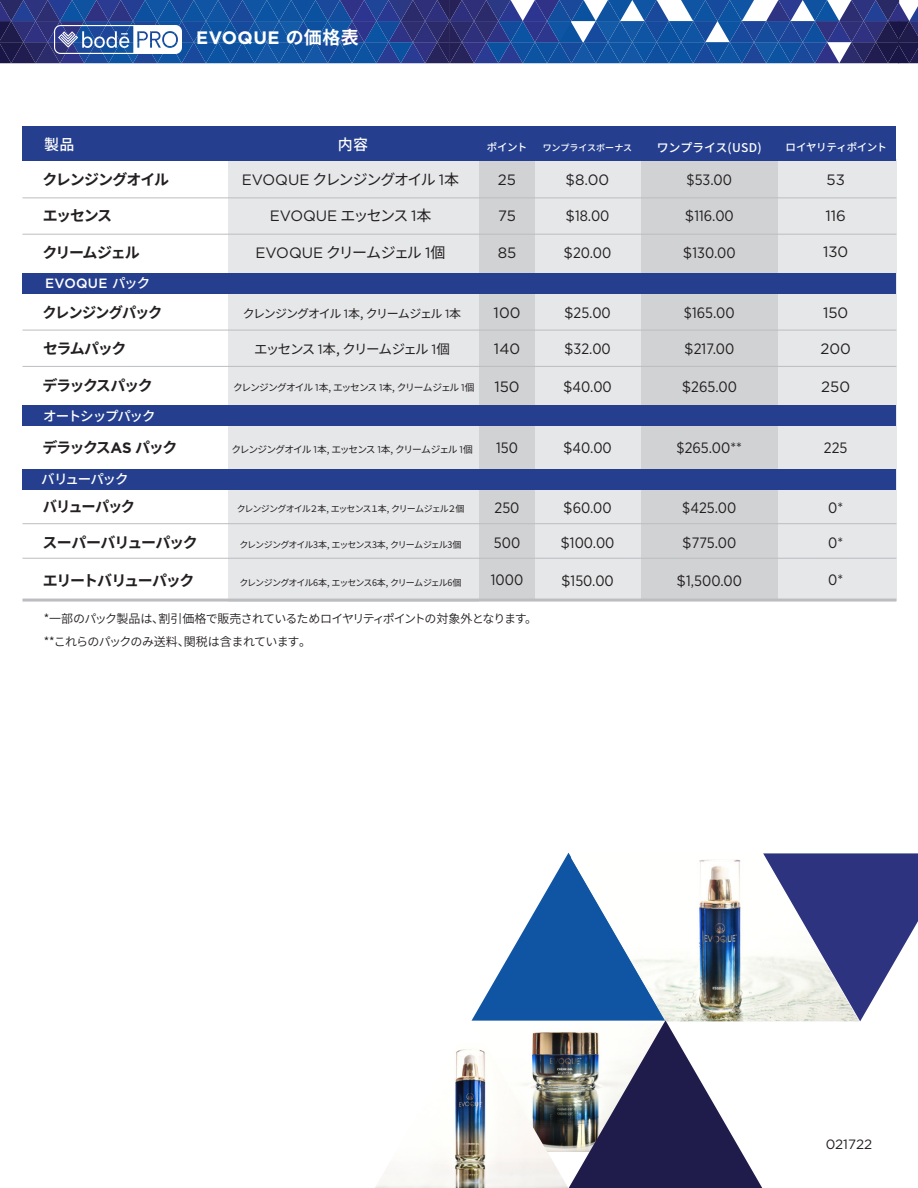
<style>
.page{position:relative;width:918px;height:1188px;background:#fff}
.page>*{position:absolute;margin:0;border:0;box-sizing:border-box;transform-origin:0 0}
.t1{font:700 18px "Gotham";letter-spacing:.025em;color:#fff}
.t2{font:15px "Gotham Narrow";color:#231f20}
.t3{font:15px "Gotham";color:#231f20}
.t4{font:700 15px "Noto Sans CJ Kjp";letter-spacing:-.09em;color:#231f20}
.t5{font:15px "Noto Sans CJ Kjp";letter-spacing:-.105em;color:#231f20}
.t6{font:700 15px "Noto Sans CJ Kjp";letter-spacing:-.05em;color:#231f20}
.t7{font:700 15px "Noto Sans CJ Kjp";letter-spacing:-.065em;color:#231f20}
.t8{font:700 15px "Noto Sans CJ Kjp";letter-spacing:-.07em;color:#231f20;scale:.95 1}
.t9{font:700 15px "Noto Sans CJ Kjp";letter-spacing:-.09em;color:#231f20;scale:.95 1}
.t10{font:500 15px "Noto Sans CJ Kjp";color:#fff}
.t11{font:13.5px "Noto Sans CJ Kjp";letter-spacing:-.115em;color:#231f20}
.t12{font:500 13.5px "Noto Sans CJ Kjp";letter-spacing:-.085em;color:#fff}
.t13{font:500 13.5px "Gotham";letter-spacing:.025em;color:#fff}
.t14{font:13.5px "Gotham";color:#231f20}
.t15{font:600 12px "Noto Sans CJ Kjp";letter-spacing:-.055em;color:#231f20}
.t16{font:12px "Noto Sans CJ Kjp";letter-spacing:-.105em;color:#231f20}
.t17{font:500 12px "Noto Sans CJ Kjp";letter-spacing:-.015em;color:#fff}
.t18{font:500 10.5px "Noto Sans CJ Kjp";letter-spacing:-.035em;color:#fff}
.t19{font:10.5px "Gotham";color:#231f20}
.t20{font:9.75px "Noto Sans CJ Kjp";letter-spacing:-.11em;color:#231f20}
.t21{font:9px "Noto Sans CJ Kjp";letter-spacing:-.105em;color:#231f20}
.t22{font:500 9px "Noto Sans CJ Kjp";color:#fff}
.s1{font-family:"Noto Sans CJ Kjp"}
.s2{font-family:"Gotham"}
.s3{font-weight:400}
</style>
<div class="page">
<div style="left:777px;top:159px;width:119px;height:442px;background:#e6e7e9"></div>
<svg style="left:0;top:0;width:918px;height:63px;background:#2c5198"></svg>
<div style="left:229px;top:161px;width:250px;height:441px;background:#e6e7e9"></div>
<div style="left:640px;top:160px;width:138px;height:441px;background:#d1d2d4"></div>
<div style="left:535px;top:161px;width:105px;height:439px;background:#e6e7e9"></div>
<div style="left:479px;top:161px;width:56px;height:439px;background:#d1d2d4"></div>
<div style="left:22px;top:127px;width:874px;height:34px;background:#253f8e"></div>
<div style="left:22px;top:273px;width:874px;height:21px;background:#253f8e"></div>
<div style="left:22px;top:405px;width:874px;height:21px;background:#253f8e"></div>
<hr style="left:22px;top:197px;width:874px;height:1px;background:#bcbdc0">
<hr style="left:22px;top:330px;width:874px;height:1px;background:#bcbdc0">
<hr style="left:22px;top:234px;width:874px;height:1px;background:#bcbdc0">
<hr style="left:22px;top:366px;width:874px;height:1px;background:#bcbdc0">
<hr style="left:22px;top:599px;width:874px;height:3px;background:#bcbdc0">
<img style="left:375px;top:1049px;width:97px;height:139px">
<svg style="left:472px;top:853px;width:446px;height:335px"></svg>
<div style="left:811px;top:1134px;width:48px;height:18px;background:#fff"></div>
<div style="left:22px;top:469px;width:874px;height:21px;background:#253f8e"></div>
<hr style="left:22px;top:558px;width:874px;height:1px;background:#bcbdc0">
<hr style="left:22px;top:523px;width:874px;height:1px;background:#bcbdc0">
<img style="left:54px;top:25px;width:127px;height:28px">
<p class="t1" style="left:196px;top:26px;width:164px">EVOQUE <span class="s1">の価格表</span></p>
<p class="t10" style="left:44px;top:136px;width:32px">製品</p>
<p class="t10" style="left:338px;top:136px;width:32px">内容</p>
<p class="t7" style="left:43px;top:171px;width:128px">クレンジングオイル</p>
<p class="t5" style="left:242px;top:171px;width:219px"><span class="s2">EVOQUE</span> クレンジングオイル <span class="s2">1</span>本</p>
<p class="t4" style="left:43px;top:207px;width:71px">エッセンス</p>
<p class="t3" style="left:270px;top:206px;width:163px">EVOQUE <span class="s1">エッセンス</span> 1<span class="s1">本</span></p>
<p class="t4" style="left:43px;top:244px;width:99px">クリームジェル</p>
<p class="t5" style="left:256px;top:244px;width:191px"><span class="s2">EVOQUE</span> クリームジェル <span class="s2">1</span>個</p>
<p class="t13" style="left:45px;top:275px;width:107px">EVOQUE <span class="s1">パック</span></p>
<p class="t8" style="left:43px;top:304px;width:128px">クレンジングパック</p>
<p class="t16" style="left:243px;top:306px;width:220px">クレンジングオイル <span class="s2">1</span>本, クリームジェル <span class="s2">1</span>本</p>
<p class="t4" style="left:43px;top:340px;width:85px">セラムパック</p>
<p class="t11" style="left:254px;top:341px;width:197px">エッセンス <span class="s2">1</span>本, クリームジェル <span class="s2">1</span>個</p>
<p class="t4" style="left:43px;top:377px;width:112px">デラックスパック</p>
<p class="t20" style="left:233px;top:382px;width:243px">クレンジングオイル <span class="s2">1</span>本, エッセンス <span class="s2">1</span>本, クリームジェル <span class="s2">1</span>個</p>
<p class="t12" style="left:43px;top:408px;width:114px">オートシップパック</p>
<p class="t4" style="left:43px;top:439px;width:136px">デラックス<span class="s2">AS</span> パック</p>
<p class="t20" style="left:231px;top:444px;width:243px">クレンジングオイル <span class="s2">1</span>本, エッセンス <span class="s2">1</span>本, クリームジェル <span class="s2">1</span>個</p>
<p class="t12" style="left:41px;top:472px;width:89px">バリューパック</p>
<p class="t9" style="left:43px;top:498px;width:99px">バリューパック</p>
<p class="t21" style="left:237px;top:504px;width:229px">クレンジングオイル２本, エッセンス１本, クリームジェル２個</p>
<p class="t6" style="left:42px;top:534px;width:157px">スーパーバリューパック</p>
<p class="t21" style="left:239px;top:540px;width:224px">クレンジングオイル3本, エッセンス3本, クリームジェル3個</p>
<p class="t4" style="left:43px;top:572px;width:153px">エリートバリューパック</p>
<p class="t21" style="left:239px;top:577px;width:224px">クレンジングオイル6本, エッセンス6本, クリームジェル6個</p>
<p class="t18" style="left:487px;top:141px;width:42px">ポイント</p>
<p class="t22" style="left:543px;top:143px;width:91px">ワンプライスボーナス</p>
<p class="t17" style="left:657px;top:140px;width:106px">ワンプライス(USD)</p>
<p class="t18" style="left:786px;top:142px;width:103px">ロイヤリティポイント</p>
<p class="t3" style="left:827px;top:170px;width:20px">53</p>
<p class="t3" style="left:826px;top:206px;width:22px">116</p>
<p class="t3" style="left:823px;top:242px;width:27px">130</p>
<p class="t2" style="left:687px;top:170px;width:47px">$53.00</p>
<p class="t2" style="left:685px;top:206px;width:50px"><span class="s2">$</span>116.00</p>
<p class="t2" style="left:683px;top:244px;width:54px"><span class="s2">$</span>130.00</p>
<p class="t3" style="left:566px;top:170px;width:45px">$8.00</p>
<p class="t2" style="left:565px;top:206px;width:45px"><span class="s2">$</span>18.00</p>
<p class="t2" style="left:564px;top:244px;width:49px"><span class="s2">$</span>20.00</p>
<p class="t3" style="left:498px;top:170px;width:20px">25</p>
<p class="t3" style="left:498px;top:206px;width:19px">75</p>
<p class="t3" style="left:498px;top:243px;width:20px">85</p>
<p class="t3" style="left:494px;top:303px;width:28px">100</p>
<p class="t3" style="left:494px;top:339px;width:28px">140</p>
<p class="t3" style="left:494px;top:377px;width:27px">150</p>
<p class="t2" style="left:496px;top:439px;width:23px">150</p>
<p class="t2" style="left:495px;top:498px;width:26px">250</p>
<p class="t2" style="left:494px;top:533px;width:28px">500</p>
<p class="t2" style="left:491px;top:571px;width:34px">1000</p>
<p class="t2" style="left:564px;top:304px;width:48px"><span class="s2">$</span>25.00</p>
<p class="t2" style="left:564px;top:340px;width:48px"><span class="s2">$</span>32.00</p>
<p class="t2" style="left:563px;top:377px;width:50px"><span class="s2">$</span>40.00</p>
<p class="t2" style="left:563px;top:439px;width:50px"><span class="s2">$</span>40.00</p>
<p class="t2" style="left:563px;top:498px;width:50px"><span class="s2">$</span>60.00</p>
<p class="t2" style="left:560px;top:533px;width:56px"><span class="s2">$</span>100.00</p>
<p class="t2" style="left:561px;top:571px;width:54px"><span class="s2">$</span>150.00</p>
<p class="t2" style="left:684px;top:304px;width:52px">$165.00</p>
<p class="t2" style="left:684px;top:340px;width:51px"><span class="s2">$</span>217.00</p>
<p class="t2" style="left:682px;top:377px;width:57px"><span class="s2">$</span>265.00</p>
<p class="t2" style="left:677px;top:439px;width:67px">$265.00**</p>
<p class="t2" style="left:682px;top:499px;width:56px">$425.00</p>
<p class="t2" style="left:682px;top:533px;width:56px"><span class="s2">$</span>775.00</p>
<p class="t2" style="left:677px;top:571px;width:67px"><span class="s2">$</span>1,500.00</p>
<p class="t3" style="left:823px;top:303px;width:27px">150</p>
<p class="t3" style="left:821px;top:339px;width:32px">200</p>
<p class="t3" style="left:821px;top:377px;width:30px">250</p>
<p class="t2" style="left:824px;top:439px;width:25px">225</p>
<p class="t2" style="left:828px;top:499px;width:17px">0*</p>
<p class="t2" style="left:828px;top:533px;width:17px">0*</p>
<p class="t2" style="left:828px;top:571px;width:17px">0*</p>
<p class="t15" style="left:44px;top:612px;width:495px">*一部のパック製品は、割引価格で販売されているためロイヤリティポイントの対象外となります。</p>
<p class="t15" style="left:44px;top:634px;width:269px">**これらのパックのみ送料、関税は含まれています<span class="s3">。</span></p>
<p class="t14" style="left:826px;top:1136px;width:48px">021722</p>
<p class="t19" style="left:818px;top:1137px;width:36px">051819</p>
</div>
